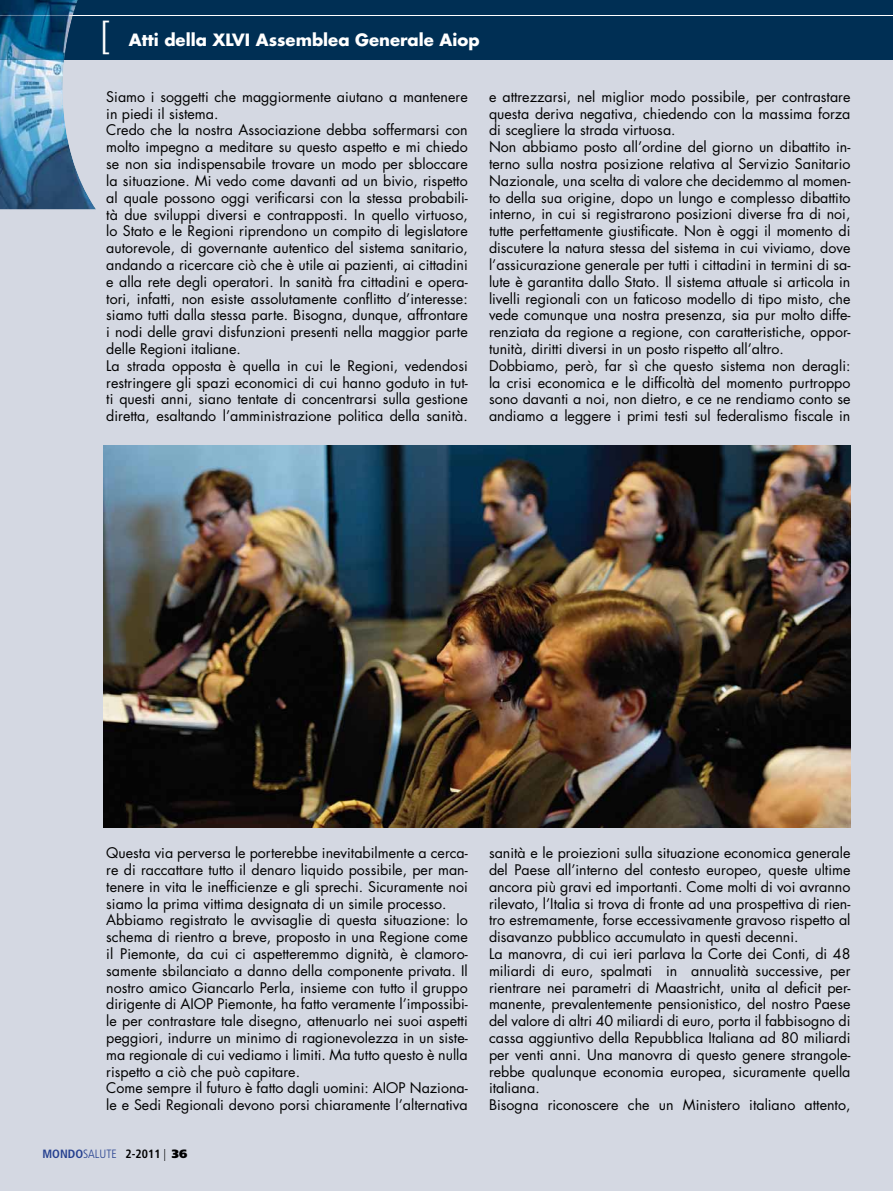
<style>
.page{position:relative;width:893px;height:1191px;background:#fff}
.page>*{position:absolute;margin:0;border:0;box-sizing:border-box;transform-origin:0 0}
.t1{font:300 37.5px "Frutiger";color:#fff}
.t2{font:700 16.5px "Futura Std";color:#fff}
.t3{font:14.25px/16.8px "Futura Std";color:#000}
.t4{font:300 condensed 12px "Frutiger";color:#25408f}
.s1{font-weight:700}
.s2{font-weight:700;color:#000}
.s3{color:#000}
.s4{font-weight:900;font-stretch:normal;color:#000}
</style>
<div class="page">
<div style="left:0;top:60px;width:893px;height:1131px;background:#d4d8e2"></div>
<div style="left:0;top:0;width:893px;height:60px;background:#002f54"></div>
<hr style="left:0;top:15px;width:893px;height:1px;background:#fff">
<img style="left:0;top:60px;width:96px;height:149px">
<img style="left:0;top:0;width:78px;height:60px">
<img style="left:0;top:15px;width:73px;height:1px">
<img style="left:104px;top:445px;width:746px;height:382px">
<h1 class="t1" style="left:101px;top:21px;width:12px">[</h1>
<p class="t2" style="left:129px;top:32px;width:352px">Atti della XLVI Assemblea Generale Aiop</p>
<p class="t3" style="left:106px;top:89px;width:363px">Siamo i soggetti che maggiormente aiutano a mantenere in piedi il sistema.<br>Credo che la nostra Associazione debba soffermarsi con molto impegno a meditare su questo aspetto e mi chiedo se non sia indispensabile trovare un modo per sbloccare la situazione. Mi vedo come davanti ad un bivio, rispetto al quale possono oggi verificarsi con la stessa probabili&shy;tà due sviluppi diversi e contrapposti. In quello virtuoso, lo Stato e le Regioni riprendono un compito di legislatore autorevole, di governante autentico del sistema sanitario, andando a ricercare ciò che è utile ai pazienti, ai cittadini e alla rete degli operatori. In sanità fra cittadini e opera&shy;tori, infatti, non esiste assolutamente conflitto d’interesse: siamo tutti dalla stessa parte. Bisogna, dunque, affrontare i nodi delle gravi disfunzioni presenti nella maggior parte delle Regioni italiane.<br>La strada opposta è quella in cui le Regioni, vedendosi restringere gli spazi economici di cui hanno goduto in tut&shy;ti questi anni, siano tentate di concentrarsi sulla gestione diretta, esaltando l’amministrazione politica della sanità.</p>
<p class="t3" style="left:489px;top:89px;width:363px">e attrezzarsi, nel miglior modo possibile, per contrastare questa deriva negativa, chiedendo con la massima forza di scegliere la strada virtuosa.<br>Non abbiamo posto all’ordine del giorno un dibattito in&shy;terno sulla nostra posizione relativa al Servizio Sanitario Nazionale, una scelta di valore che decidemmo al momen&shy;to della sua origine, dopo un lungo e complesso dibattito interno, in cui si registrarono posizioni diverse fra di noi, tutte perfettamente giustificate. Non è oggi il momento di discutere la natura stessa del sistema in cui viviamo, dove l’assicurazione generale per tutti i cittadini in termini di sa&shy;lute è garantita dallo Stato. Il sistema attuale si articola in livelli regionali con un faticoso modello di tipo misto, che vede comunque una nostra presenza, sia pur molto diffe&shy;renziata da regione a regione, con caratteristiche, oppor&shy;tunità, diritti diversi in un posto rispetto all’altro.<br>Dobbiamo, però, far sì che questo sistema non deragli: la crisi economica e le difficoltà del momento purtroppo sono davanti a noi, non dietro, e ce ne rendiamo conto se andiamo a leggere i primi testi sul federalismo fiscale in</p>
<p class="t3" style="left:106px;top:845px;width:363px">Questa via perversa le porterebbe inevitabilmente a cerca&shy;re di raccattare tutto il denaro liquido possibile, per man&shy;tenere in vita le inefficienze e gli sprechi. Sicuramente noi siamo la prima vittima designata di un simile processo.<br>Abbiamo registrato le avvisaglie di questa situazione: lo schema di rientro a breve, proposto in una Regione come il Piemonte, da cui ci aspetteremmo dignità, è clamoro&shy;samente sbilanciato a danno della componente privata. Il nostro amico Giancarlo Perla, insieme con tutto il gruppo dirigente di AIOP Piemonte, ha fatto veramente l’impossibi&shy;le per contrastare tale disegno, attenuarlo nei suoi aspetti peggiori, indurre un minimo di ragionevolezza in un siste&shy;ma regionale di cui vediamo i limiti. Ma tutto questo è nulla rispetto a ciò che può capitare.<br>Come sempre il futuro è fatto dagli uomini: AIOP Naziona&shy;le e Sedi Regionali devono porsi chiaramente l’alternativa</p>
<p class="t4" style="left:43px;top:1149px;width:146px"><span class="s1">MONDO</span>SALUTE <span class="s2">2-2011</span> <span class="s3">|</span> <span class="s4">36</span></p>
<p class="t3" style="left:489px;top:845px;width:363px">sanità e le proiezioni sulla situazione economica generale del Paese all’interno del contesto europeo, queste ultime ancora più gravi ed importanti. Come molti di voi avranno rilevato, l’Italia si trova di fronte ad una prospettiva di rien&shy;tro estremamente, forse eccessivamente gravoso rispetto al disavanzo pubblico accumulato in questi decenni.<br>La manovra, di cui ieri parlava la Corte dei Conti, di 48 miliardi di euro, spalmati in annualità successive, per rientrare nei parametri di Maastricht, unita al deficit per&shy;manente, prevalentemente pensionistico, del nostro Paese del valore di altri 40 miliardi di euro, porta il fabbisogno di cassa aggiuntivo della Repubblica Italiana ad 80 miliardi per venti anni. Una manovra di questo genere strangole&shy;rebbe qualunque economia europea, sicuramente quella italiana.<br>Bisogna riconoscere che un Ministero italiano attento,</p>
</div>
